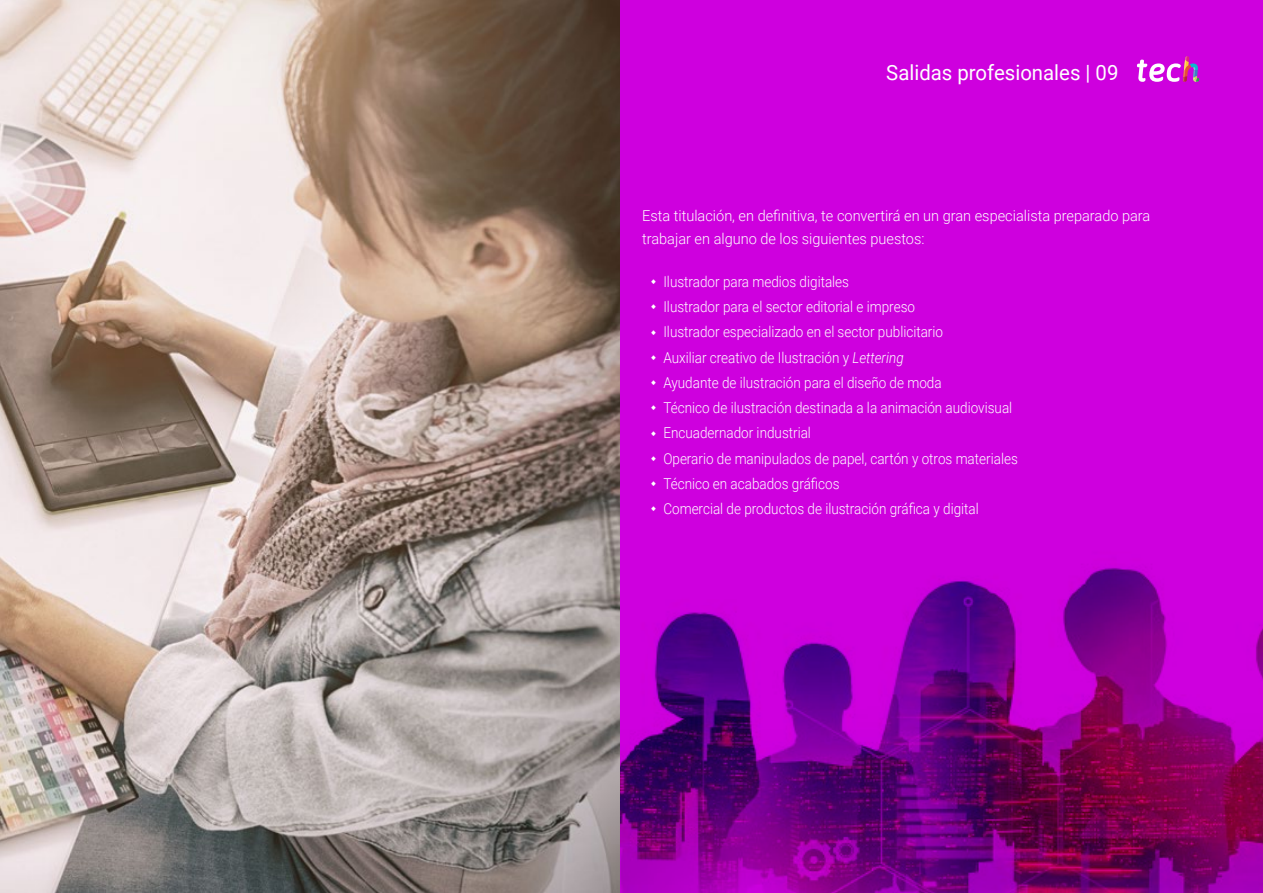
<style>
.page{position:relative;width:1263px;height:893px;background:#fff}
.page>*{position:absolute;margin:0;border:0;box-sizing:border-box;transform-origin:0 0}
.t1{font:21px "Roboto";color:#fff}
.t2{font:300 15px/25.2px "Roboto";color:#fff;scale:.9 1}
.t3{font:300 15px/22.5px "Roboto";color:#fefefe}
.s1{font-style:italic}
</style>
<div class="page">
<img style="left:0;top:0;width:621px;height:893px">
<div style="left:621px;top:0;width:642px;height:893px;background:#ce00de"></div>
<img style="left:621px;top:567px;width:642px;height:326px">
<svg style="left:1137px;top:56px;width:62px;height:26px"></svg>
<h1 class="t1" style="left:886px;top:57px;width:234px">Salidas profesionales | 09</h1>
<p class="t3" style="left:642px;top:204px;width:510px">Esta titulación, en definitiva, te convertirá en un gran especialista preparado para trabajar en alguno de los siguientes puestos:</p>
<p class="t2" style="left:663px;top:268px;width:395px">Ilustrador para medios digitales<br>Ilustrador para el sector editorial e impreso<br>Ilustrador especializado en el sector publicitario<br>Auxiliar creativo de Ilustración y <span class="s1">Lettering<br></span>Ayudante de ilustración para el diseño de moda<br>Técnico de ilustración destinada a la animación audiovisual Encuadernador industrial<br>Operario de manipulados de papel, cartón y otros materiales Técnico en acabados gráficos<br>Comercial de productos de ilustración gráfica y digital</p>
</div>
